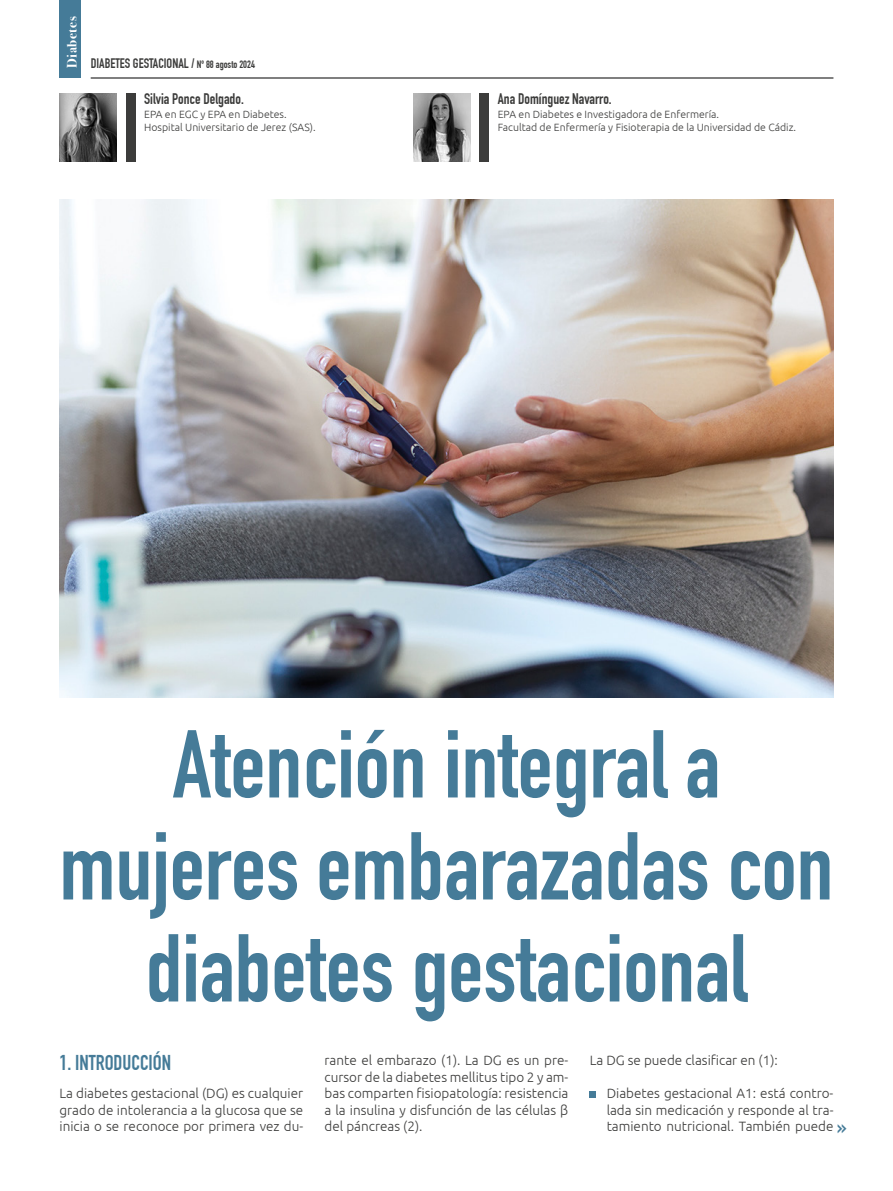
<style>
.page{position:relative;width:893px;height:1191px;background:#fff}
.page>*{position:absolute;margin:0;border:0;box-sizing:border-box;transform-origin:0 0}
.t1{font:94.5px/102px "DIN Engschrift Std";color:#457b98;text-align:center}
.t2{font:21px "DIN Engschrift Std";color:#457b98}
.t3{font:15px "DIN Engschrift Std";color:#3c3c3b}
.t4{font:300 13.5px/16.5px "Ubuntu";color:#3c3c3b;text-align:justify}
.t5{font:13.5px "DIN Engschrift Std";color:#3c3c3b}
.t6{font:700 13.5px "Bodoni Svty Two ITCTT";letter-spacing:.04em;color:#fff}
.t7{font:300 10.5px/13.5px "Ubuntu";color:#3c3c3b}
.s1{font-size:10.5px}
.s2{font-family:"DIN Engschrift Std";font-weight:400;font-size:22.5px;color:#457b98}
</style>
<div class="page">
<img style="left:60px;top:94px;width:57px;height:68px">
<img style="left:413px;top:94px;width:57px;height:68px">
<div style="left:126px;top:94px;width:9px;height:68px;background:#3c3c3b"></div>
<div style="left:480px;top:94px;width:9px;height:68px;background:#3c3c3b"></div>
<hr style="left:91px;top:78px;width:742px;height:1px;background:#000">
<div style="left:60px;top:0;width:21px;height:78px;background:#457b98"></div>
<div style="left:590px;top:1091px;width:6px;height:7px;background:#457b98"></div>
<img style="left:60px;top:200px;width:773px;height:497px">
<p class="t6" style="left:61px;top:68px;width:53px;rotate:-90deg">Diabetes</p>
<p class="t5" style="left:91px;top:55px;width:166px">DIABETES GESTACIONAL / <span class="s1">Nº 88 agosto 2024</span></p>
<p class="t3" style="left:144px;top:90px;width:101px">Silvia Ponce Delgado.</p>
<p class="t7" style="left:144px;top:107px;width:173px">EPA en EGC y EPA en Diabetes.<br>Hospital Universitario de Jerez (SAS).</p>
<p class="t3" style="left:498px;top:90px;width:115px">Ana Domínguez Navarro.</p>
<p class="t7" style="left:498px;top:107px;width:300px">EPA en Diabetes e Investigadora de Enfermería.<br>Facultad de Enfermería y Fisioterapia de la Universidad de Cádiz.</p>
<h1 class="t1" style="left:60px;top:714px;width:775px">Atención integral a mujeres embarazadas con diabetes gestacional</h1>
<h2 class="t2" style="left:60px;top:1049px;width:113px">1. INTRODUCCIÓN</h2>
<p class="t4" style="left:60px;top:1085px;width:245px">La diabetes gestacional (DG) es cualquier grado de intolerancia a la glucosa que se inicia o se reconoce por primera vez du-</p>
<p class="t4" style="left:325px;top:1051px;width:245px">rante el embarazo (1). La DG es un pre&shy;cursor de la diabetes mellitus tipo 2 y am&shy;bas comparten fisiopatología: resistencia a la insulina y disfunción de las células β del páncreas (2).</p>
<p class="t4" style="left:590px;top:1051px;width:190px">La DG se puede clasificar en (1):</p>
<p class="t4" style="left:607px;top:1084px;width:241px;text-align:left">Diabetes gestacional A1: está contro&shy;lada sin medicación y responde al tra&shy;tamiento nutricional. También puede <span class="s2">»</span></p>
</div>
